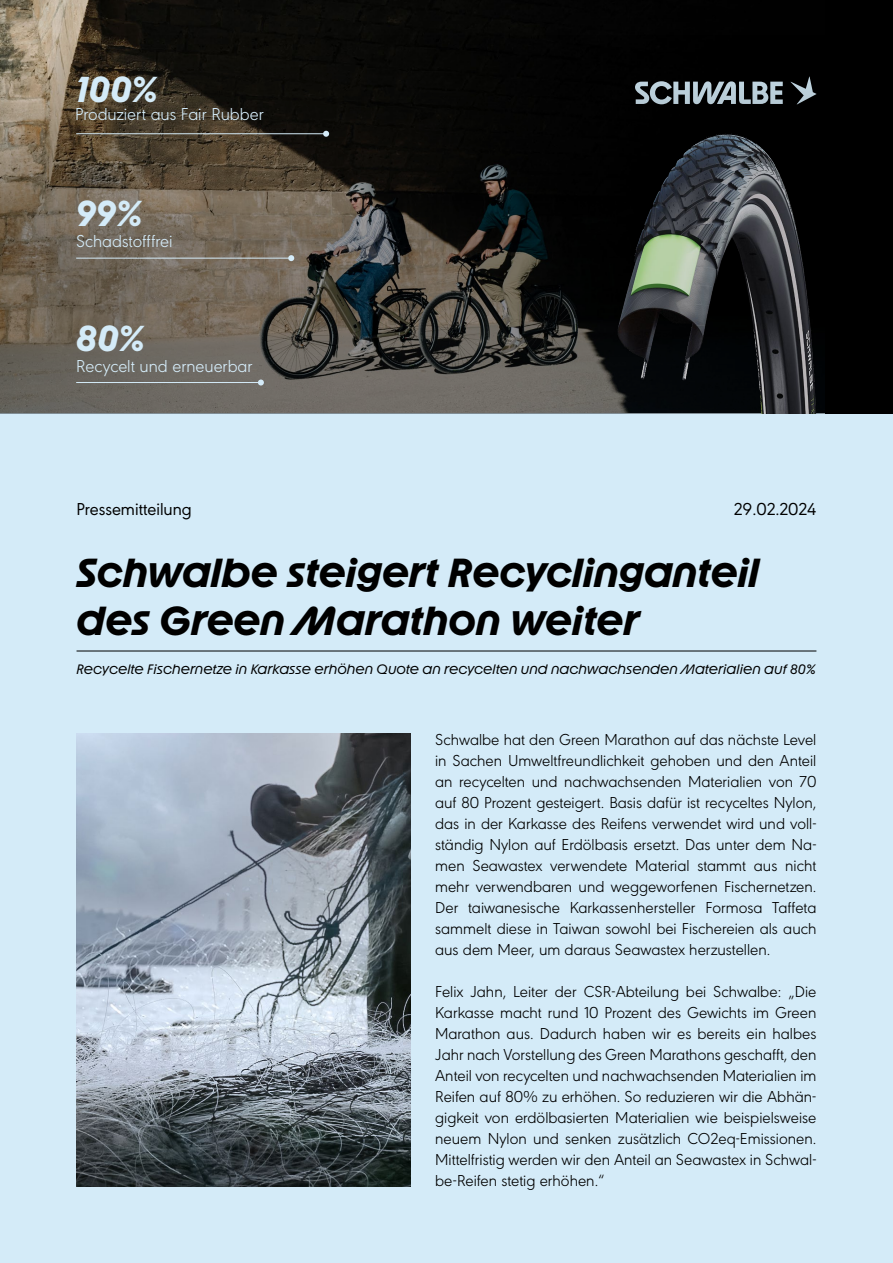
<style>
.page{position:relative;width:893px;height:1263px;background:#fff}
.page>*{position:absolute;margin:0;border:0;box-sizing:border-box;transform-origin:0 0}
.t1{font:italic 700 40.5px/48.6px "Schwalbe Youth";color:#000}
.t2{font:italic 700 36px "Schwalbe Youth";letter-spacing:.005em;color:#d4ebf8}
.t3{font:300 18px "URW Geometric";letter-spacing:-.005em;color:#d4ebf8}
.t4{font:18px "URW Geometric";color:#000}
.t5{font:300 16.5px/21px "URW Geometric";color:#000;text-align:justify}
.t6{font:italic 13.65px "Schwalbe Youth";color:#000}
</style>
<div class="page">
<img style="left:0;top:0;width:826px;height:34px">
<div style="left:0;top:414px;width:893px;height:849px;background:#d4ebf8"></div>
<hr style="left:77px;top:651px;width:739px;height:1px;background:#000">
<img style="left:77px;top:734px;width:334px;height:452px">
<svg style="left:0;top:34px;width:826px;height:380px;background:#453f37"></svg>
<hr style="left:76px;top:258px;width:215px;height:1px;background:#d4ebf8">
<svg style="left:288px;top:255px;width:6px;height:6px"></svg>
<hr style="left:76px;top:382px;width:185px;height:1px;background:#d4ebf8">
<svg style="left:258px;top:379px;width:6px;height:6px"></svg>
<hr style="left:76px;top:133px;width:250px;height:1px;background:#d4ebf8">
<svg style="left:323px;top:131px;width:6px;height:6px"></svg>
<div style="left:826px;top:0;width:67px;height:414px;background:#000"></div>
<img style="left:514px;top:121px;width:312px;height:293px">
<h2 class="t2" style="left:76px;top:66px;width:84px">100%</h2>
<p class="t3" style="left:75px;top:101px;width:190px">Produziert aus Fair Rubber</p>
<h2 class="t2" style="left:76px;top:190px;width:68px">99%</h2>
<p class="t3" style="left:76px;top:229px;width:98px">Schadstofffrei</p>
<h2 class="t2" style="left:76px;top:315px;width:71px">80%</h2>
<p class="t3" style="left:76px;top:353px;width:178px">Recycelt und erneuerbar</p>
<p class="t4" style="left:77px;top:496px;width:117px">Pressemitteilung</p>
<p class="t4" style="left:734px;top:496px;width:84px">29.02.2024</p>
<h1 class="t1" style="left:77px;top:548px;width:684px">Schwalbe steigert Recyclinganteil des Green Marathon weiter</h1>
<p class="t6" style="left:77px;top:661px;width:741px">Recycelte Fischernetze in Karkasse erhöhen Quote an recycelten und nachwachsenden Materialien auf 80%</p>
<p class="t5" style="left:435px;top:728px;width:383px">Schwalbe hat den Green Marathon auf das nächste Level in Sachen Umweltfreundlichkeit gehoben und den Anteil an recycelten und nachwachsenden Materialien von 70 auf 80 Prozent gesteigert. Basis dafür ist recyceltes Nylon, das in der Karkasse des Reifens verwendet wird und voll&shy;ständig Nylon auf Erdölbasis ersetzt. Das unter dem Na&shy;men Seawastex verwendete Material stammt aus nicht mehr verwendbaren und weggeworfenen Fischernetzen.<br>Der taiwanesische Karkassenhersteller Formosa Taffeta sammelt diese in Taiwan sowohl bei Fischereien als auch aus dem Meer, um daraus Seawastex herzustellen.</p>
<p class="t5" style="left:435px;top:980px;width:383px">Felix Jahn, Leiter der CSR-Abteilung bei Schwalbe: „Die Karkasse macht rund 10 Prozent des Gewichts im Green Marathon aus. Dadurch haben wir es bereits ein halbes Jahr nach Vorstellung des Green Marathons geschafft, den Anteil von recycelten und nachwachsenden Materialien im Reifen auf 80% zu erhöhen. So reduzieren wir die Abhän&shy;gigkeit von erdölbasierten Materialien wie beispielsweise neuem Nylon und senken zusätzlich CO2eq-Emissionen.<br>Mittelfristig werden wir den Anteil an Seawastex in Schwal&shy;be-Reifen stetig erhöhen.“</p>
</div>
